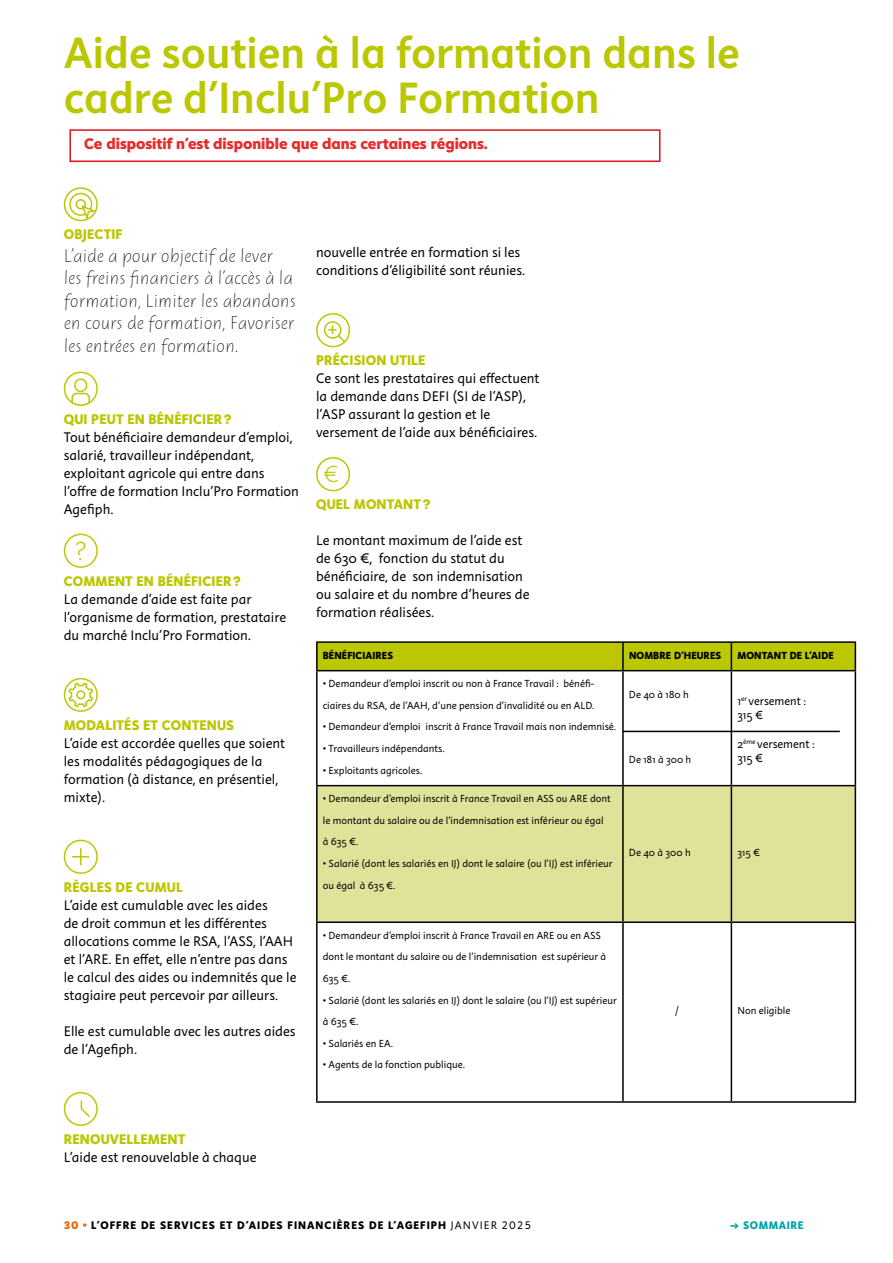
<style>
.page{position:relative;width:893px;height:1263px;background:#fff}
.page>*{position:absolute;margin:0;border:0;box-sizing:border-box;transform-origin:0 0}
.t1{font:45px/45px "Instant 4 Slow";color:#bbc700}
.t2{font:27px "Instant 2 Quick";color:#bbc700}
.t3{font:24px "Instant 2 Quick";color:#bbc700}
.t4{font:18.75px/22.5px "Instant 1 Vivid";color:#000}
.t5{font:800 15.75px "Instant 5";color:#e62c2b}
.t6{font:14.25px/18px "Instant 3";color:#000}
.t7{font:800 14.25px "Instant 5";letter-spacing:.01em;color:#bbc700}
.t8{font:12px/14.4px "Instant 3";color:#000}
.t9{font:800 11.25px "Instant 5";letter-spacing:.09em;color:#000}
.t10{font:800 11.25px "Instant 5";letter-spacing:.05em;color:#00a5aa}
.t11{font:10.5px/21.6px "Instant 3";color:#000}
.t12{font:800 10.5px "Instant 5";letter-spacing:.01em;color:#000}
.s1{font-size:15px}
.s2{color:#ec6606}
.s3{font-family:"Instant 3";font-weight:400}
</style>
<div class="page">
<svg style="left:63px;top:187px;width:35px;height:35px"></svg>
<svg style="left:71px;top:378px;width:20px;height:27px"></svg>
<div style="left:64px;top:372px;width:34px;height:34px;border:2px solid #bbc801;border-radius:50%"></div>
<div style="left:64px;top:534px;width:34px;height:34px;border:2px solid #bbc801;border-radius:50%"></div>
<svg style="left:63px;top:677px;width:35px;height:35px"></svg>
<svg style="left:72px;top:848px;width:17px;height:17px"></svg>
<div style="left:64px;top:840px;width:34px;height:34px;border:2px solid #bbc801;border-radius:50%"></div>
<div style="left:64px;top:1092px;width:34px;height:34px;border:2px solid #bbc801;border-radius:50%"></div>
<svg style="left:80px;top:1100px;width:10px;height:17px"></svg>
<svg style="left:323px;top:320px;width:25px;height:25px"></svg>
<div style="left:316px;top:313px;width:34px;height:34px;border:2px solid #bbc801;border-radius:50%"></div>
<div style="left:316px;top:457px;width:34px;height:34px;border:2px solid #bbc801;border-radius:50%"></div>
<div style="left:318px;top:786px;width:537px;height:135px;background:#dfe39a"></div>
<hr style="left:316px;top:641px;width:307px;height:2px;background:#000">
<hr style="left:316px;top:643px;width:2px;height:27px;background:#000">
<hr style="left:623px;top:641px;width:108px;height:2px;background:#000">
<hr style="left:731px;top:641px;width:125px;height:2px;background:#000">
<svg style="left:317px;top:642px;width:539px;height:28px;background:#b3bf01"></svg>
<hr style="left:316px;top:670px;width:307px;height:1px;background:#000">
<hr style="left:316px;top:671px;width:2px;height:114px;background:#000">
<hr style="left:623px;top:670px;width:108px;height:1px;background:#000">
<hr style="left:622px;top:671px;width:2px;height:114px;background:#000">
<hr style="left:731px;top:670px;width:125px;height:1px;background:#000">
<hr style="left:731px;top:671px;width:1px;height:114px;background:#000">
<hr style="left:855px;top:671px;width:1px;height:114px;background:#000">
<hr style="left:316px;top:785px;width:307px;height:1px;background:#000">
<hr style="left:316px;top:786px;width:2px;height:135px;background:#000">
<hr style="left:623px;top:785px;width:108px;height:1px;background:#000">
<hr style="left:622px;top:786px;width:2px;height:135px;background:#000">
<hr style="left:731px;top:785px;width:125px;height:1px;background:#000">
<hr style="left:731px;top:786px;width:1px;height:135px;background:#000">
<hr style="left:855px;top:786px;width:1px;height:135px;background:#000">
<hr style="left:316px;top:921px;width:307px;height:2px;background:#000">
<hr style="left:316px;top:923px;width:2px;height:178px;background:#000">
<hr style="left:623px;top:921px;width:108px;height:2px;background:#000">
<hr style="left:622px;top:923px;width:2px;height:178px;background:#000">
<hr style="left:731px;top:921px;width:125px;height:2px;background:#000">
<hr style="left:731px;top:923px;width:1px;height:178px;background:#000">
<hr style="left:855px;top:923px;width:1px;height:178px;background:#000">
<hr style="left:316px;top:1101px;width:307px;height:2px;background:#000">
<hr style="left:623px;top:1101px;width:108px;height:2px;background:#000">
<hr style="left:731px;top:1101px;width:125px;height:2px;background:#000">
<hr style="left:623px;top:731px;width:217px;height:1px;background:#000">
<div style="left:69px;top:129px;width:591px;height:33px;border:2px solid #dc131a"></div>
<h3 class="t1" style="left:64px;top:30px;width:678px">Aide soutien à la formation dans le cadre d'Inclu’Pro Formation</h3>
<p class="t5" style="left:84px;top:132px;width:405px">Ce dispositif n'est disponible que dans certaines régions.</p>
<h4 class="t7" style="left:64px;top:224px;width:60px">OBJECTIF</h4>
<p class="t4" style="left:64px;top:245px;width:234px">L’aide a pour objectif de lever<br>les freins financiers à l’accès à la formation, Limiter les abandons en cours de formation, Favoriser les entrées en formation.</p>
<h4 class="t7" style="left:64px;top:409px;width:169px">QUI PEUT EN BÉNÉFICIER ?</h4>
<p class="t6" style="left:64px;top:428px;width:237px">Tout bénéficiaire demandeur d’emploi, salarié, travailleur indépendant, exploitant agricole qui entre dans l’offre de formation Inclu’Pro Formation<br>Agefiph.</p>
<h2 class="t2" style="left:75px;top:534px;width:12px">?</h2>
<h4 class="t7" style="left:64px;top:571px;width:178px">COMMENT EN BÉNÉFICIER ?</h4>
<p class="t6" style="left:64px;top:590px;width:224px">La demande d’aide est faite par l’organisme de formation, prestataire du marché Inclu’Pro Formation<span class="s1">.</span></p>
<h4 class="t7" style="left:64px;top:715px;width:172px">MODALITÉS ET CONTENUS</h4>
<p class="t6" style="left:64px;top:734px;width:223px">L’aide est accordée quelles que soient les modalités pédagogiques de la formation (à distance, en présentiel, mixte).</p>
<h4 class="t7" style="left:64px;top:877px;width:121px">RÈGLES DE CUMUL</h4>
<p class="t6" style="left:64px;top:896px;width:234px">L’aide est cumulable avec les aides<br>de droit commun et les différentes allocations comme le RSA, l’ASS, l’AAH et l’ARE. En effet, elle n'entre pas dans le calcul des aides ou indemnités que le stagiaire peut percevoir par ailleurs.</p>
<p class="t6" style="left:64px;top:1022px;width:233px">Elle est cumulable avec les autres aides de l'Agefiph.</p>
<p class="t6" style="left:316px;top:244px;width:211px">nouvelle entrée en formation si les conditions d’éligibilité sont réunies.</p>
<h4 class="t7" style="left:316px;top:350px;width:111px">PRÉCISION UTILE</h4>
<p class="t6" style="left:316px;top:370px;width:225px">Ce sont les prestataires qui effectuent la demande dans DEFI (SI de l’ASP), l’ASP assurant la gestion et le versement de l’aide aux bénéficiaires.</p>
<h3 class="t3" style="left:323px;top:459px;width:17px">€</h3>
<h4 class="t7" style="left:316px;top:494px;width:116px">QUEL MONTANT ?</h4>
<p class="t6" style="left:316px;top:532px;width:215px">Le montant maximum de l’aide est de 630 €, fonction du statut du bénéficiaire, de son indemnisation ou salaire et du nombre d’heures de formation réalisées.</p>
<p class="t12" style="left:323px;top:648px;width:72px">BÉNÉFICIAIRES</p>
<p class="t12" style="left:629px;top:648px;width:94px">NOMBRE D'HEURES</p>
<p class="t12" style="left:737px;top:648px;width:98px">MONTANT DE L'AIDE</p>
<p class="t11" style="left:323px;top:673px;width:273px">• Demandeur d’emploi inscrit ou non à France Travail : bénéfi-</p>
<p class="t11" style="left:629px;top:684px;width:61px">De 40 à 180 h</p>
<p class="t8" style="left:737px;top:694px;width:70px">1<sup>er</sup> versement :<br>315 €</p>
<p class="t11" style="left:323px;top:695px;width:273px">ciaires du RSA, de l'AAH, d'une pension d'invalidité ou en ALD.</p>
<p class="t11" style="left:323px;top:716px;width:295px">• Demandeur d’emploi inscrit à France Travail mais non indemnisé.</p>
<p class="t11" style="left:323px;top:738px;width:123px">• Travailleurs indépendants.</p>
<p class="t8" style="left:737px;top:737px;width:79px">2<sup>ème</sup> versement :<br>315 €</p>
<p class="t11" style="left:629px;top:748px;width:64px">De 181 à 300 h</p>
<p class="t11" style="left:323px;top:759px;width:101px">• Exploitants agricoles.</p>
<p class="t11" style="left:323px;top:788px;width:290px">• Demandeur d’emploi inscrit à France Travail en ASS ou ARE dont le montant du salaire ou de l’indemnisation est inférieur ou égal à 635 €.</p>
<p class="t11" style="left:629px;top:842px;width:63px">De 40 à 300 h</p>
<p class="t11" style="left:737px;top:842px;width:24px">315 €</p>
<p class="t11" style="left:323px;top:853px;width:291px">• Salarié (dont les salariés en IJ) dont le salaire (ou l’IJ) est inférieur ou égal à 635 €.</p>
<p class="t11" style="left:323px;top:924px;width:285px">• Demandeur d’emploi inscrit à France Travail en ARE ou en ASS dont le montant du salaire ou de l’indemnisation est supérieur à<br>635 €.</p>
<p class="t11" style="left:323px;top:989px;width:295px">• Salarié (dont les salariés en IJ) dont le salaire (ou l’IJ) est supérieur</p>
<p class="t11" style="left:323px;top:1011px;width:37px">à 635 €.</p>
<p class="t11" style="left:323px;top:1032px;width:72px">• Salariés en EA.</p>
<p class="t11" style="left:323px;top:1054px;width:144px">• Agents de la fonction publique.</p>
<p class="t11" style="left:675px;top:1000px;width:5px">/</p>
<p class="t11" style="left:737px;top:1000px;width:55px">Non eligible</p>
<h4 class="t7" style="left:64px;top:1129px;width:123px">RENOUVELLEMENT</h4>
<p class="t6" style="left:64px;top:1148px;width:194px">L’aide est renouvelable à chaque</p>
<p class="t9" style="left:64px;top:1217px;width:469px"><span class="s2">30 •</span> L’OFFRE DE SERVICES ET D’AIDES FINANCIÈRES DE L’AGEFIPH <span class="s3">JANVIER 2025</span></p>
<p class="t10" style="left:730px;top:1217px;width:75px">→ SOMMAIRE</p>
</div>
